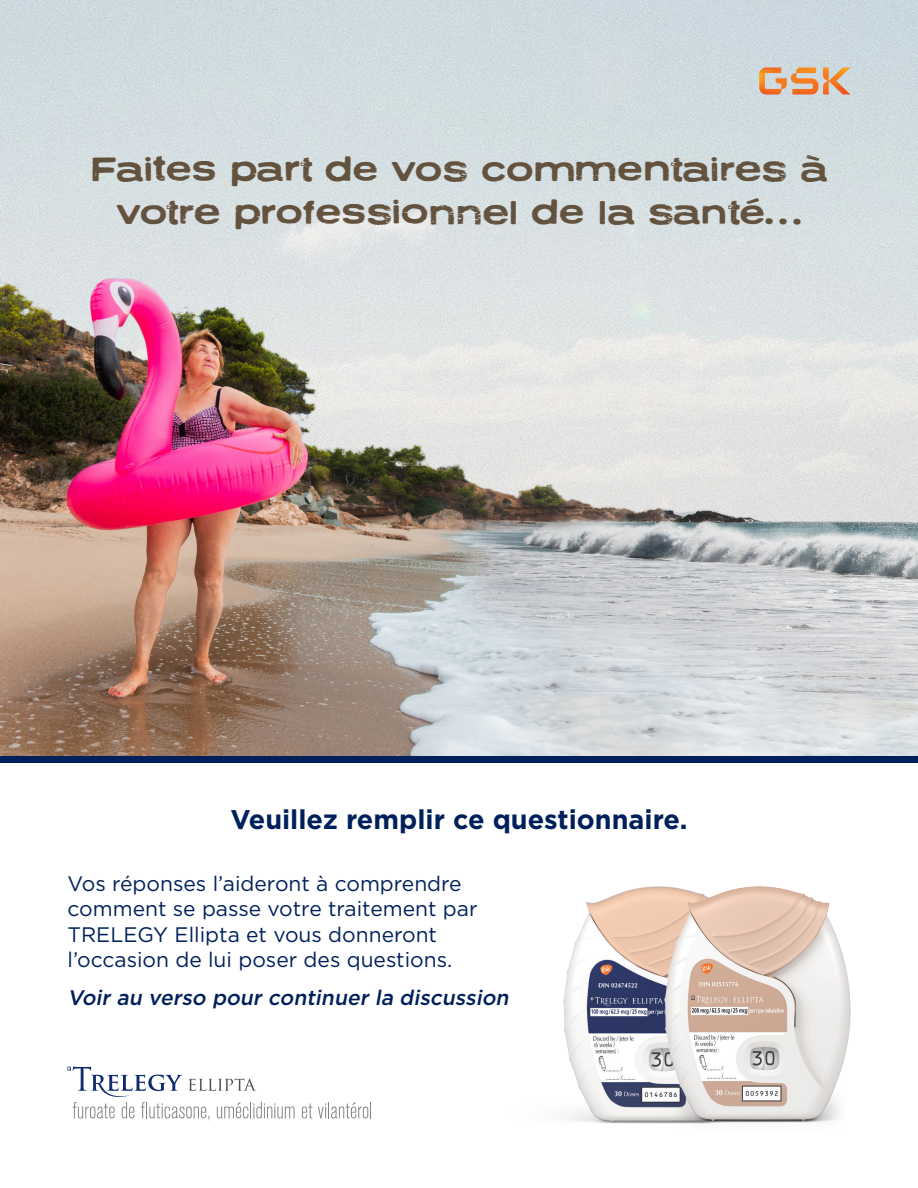
<style>
.page{position:relative;width:918px;height:1188px;background:#fff}
.page>*{position:absolute;margin:0;border:0;box-sizing:border-box;transform-origin:0 0}
.t1{font:36px/43.2px "Neuzon";color:#63523e;text-align:center}
.t2{font:700 27px "Gotham";color:#00205b}
.t3{font:21px/25.2px "Gotham";color:#00205b}
.t4{font:italic 500 21px "Gotham";color:#00205b}
</style>
<div class="page">
<img style="left:0;top:0;width:918px;height:756px">
<svg style="left:759px;top:68px;width:91px;height:26px;background:#dfac85"></svg>
<svg style="left:68px;top:1066px;width:227px;height:54px"></svg>
<svg style="left:302px;top:1104px;width:10px;height:14px"></svg>
<svg style="left:318px;top:1102px;width:53px;height:16px"></svg>
<div style="left:0;top:756px;width:918px;height:7px;background:#00205b"></div>
<img style="left:563px;top:886px;width:101px;height:238px">
<img style="left:664px;top:886px;width:186px;height:238px">
<p class="t1" style="left:91px;top:147px;width:738px">Faites part de vos commentaires à votre professionnel de la santé…</p>
<p class="t2" style="left:230px;top:802px;width:459px">Veuillez remplir ce questionnaire.</p>
<p class="t3" style="left:68px;top:871px;width:412px">Vos réponses l’aideront à comprendre comment se passe votre traitement par TRELEGY Ellipta et vous donneront l’occasion de lui poser des questions.</p>
<p class="t4" style="left:68px;top:984px;width:447px">Voir au verso pour continuer la discussion</p>
</div>
